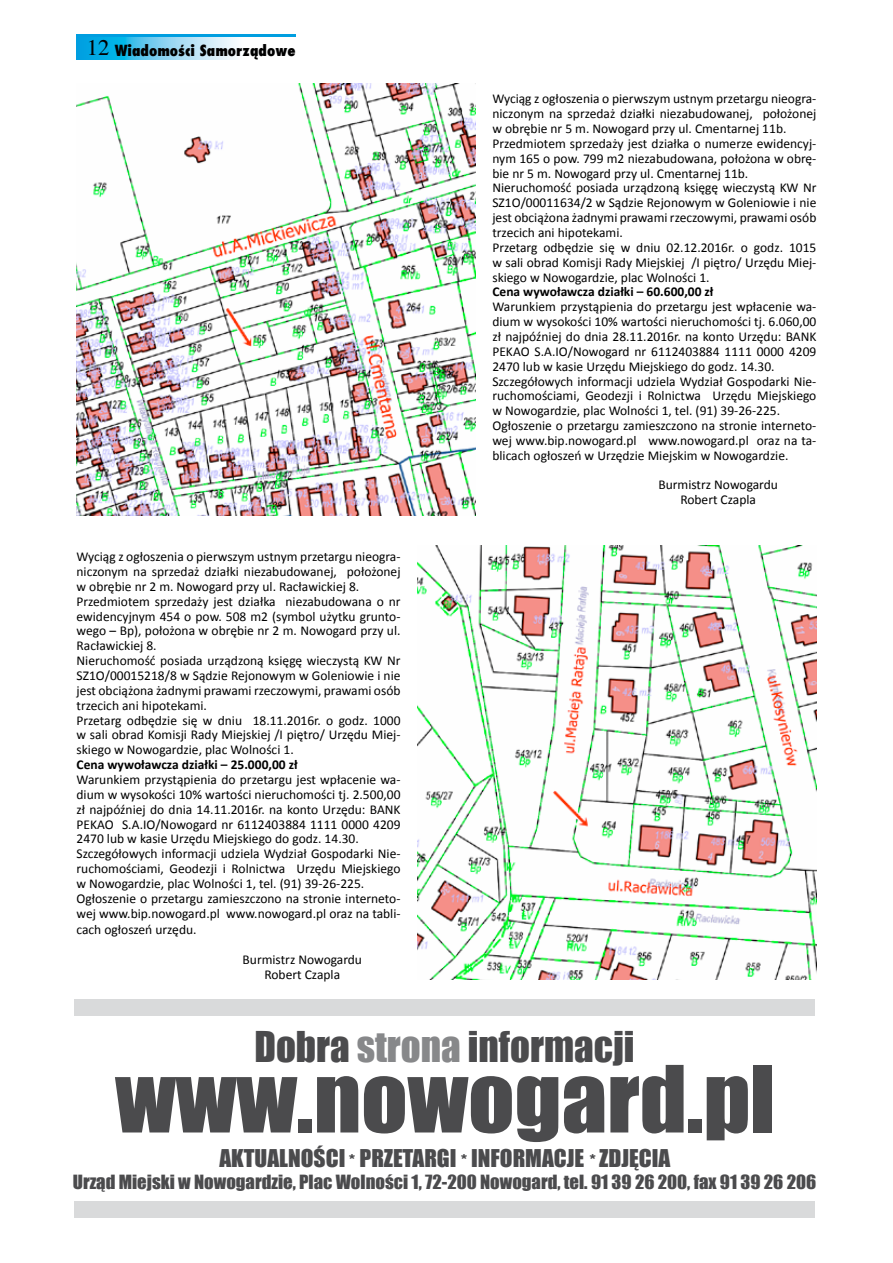
<style>
.page{position:relative;width:893px;height:1263px;background:#fff}
.page>*{position:absolute;margin:0;border:0;box-sizing:border-box;transform-origin:0 0}
.t1{font:85.5px "Impact";color:#4b4b4d;scale:1.06 1}
.t2{font:39px "Impact";color:#4b4b4d}
.t3{font:22.5px "Impact";color:#4b4b4d;scale:1.04 1}
.t4{font:18px "Impact";color:#4b4b4d;scale:1.04 1}
.t5{font:800 15px "Fujiyama";color:#000}
.t6{font:13.5px/14.9px "Calibri";color:#000}
.t7{font:700 13.5px "Calibri";color:#000}
.s1{font-family:"Times";font-weight:400;font-size:22.5px}
.s2{color:#87888a}
</style>
<div class="page">
<div style="left:77px;top:34px;width:219px;height:26px;background:#009ee0"></div>
<svg style="left:97px;top:37px;width:199px;height:23px;background:#a5e0f5"></svg>
<div style="left:75px;top:999px;width:740px;height:16px;background:#d9dadb"></div>
<div style="left:75px;top:1200px;width:740px;height:17px;background:#d9dadb"></div>
<img style="left:77px;top:84px;width:398px;height:432px">
<img style="left:418px;top:545px;width:398px;height:434px">
<p class="t5" style="left:87px;top:40px;width:210px"><span class="s1">12</span> Wiadomości Samorządowe</p>
<p class="t6" style="left:77px;top:549px;width:326px">Wyciąg z ogłoszenia o pierwszym ustnym przetargu nieogra&shy;niczonym na sprzedaż działki niezabudowanej, położonej w obrębie nr 2 m. Nowogard przy ul. Racławickiej 8.<br>Przedmiotem sprzedaży jest działka niezabudowana o nr ewidencyjnym 454 o pow. 508 m2 (symbol użytku grunto&shy;wego – Bp), położona w obrębie nr 2 m. Nowogard przy ul.<br>Racławickiej 8.<br>Nieruchomość posiada urządzoną księgę wieczystą KW Nr SZ1O/00015218/8 w Sądzie Rejonowym w Goleniowie i nie jest obciążona żadnymi prawami rzeczowymi, prawami osób trzecich ani hipotekami.<br>Przetarg odbędzie się w dniu 18.11.2016r. o godz. 1000 w sali obrad Komisji Rady Miejskiej /I piętro/ Urzędu Miej&shy;skiego w Nowogardzie, plac Wolności 1.</p>
<p class="t7" style="left:77px;top:756px;width:223px">Cena wywoławcza działki – 25.000,00 zł</p>
<p class="t6" style="left:77px;top:771px;width:326px">Warunkiem przystąpienia do przetargu jest wpłacenie wa&shy;dium w wysokości 10% wartości nieruchomości tj. 2.500,00 zł najpóźniej do dnia 14.11.2016r. na konto Urzędu: BANK PEKAO S.A.IO/Nowogard nr 6112403884 1111 0000 4209<br>2470 lub w kasie Urzędu Miejskiego do godz. 14.30.<br>Szczegółowych informacji udziela Wydział Gospodarki Nie&shy;ruchomościami, Geodezji i Rolnictwa Urzędu Miejskiego w Nowogardzie, plac Wolności 1, tel. (91) 39-26-225.<br>Ogłoszenie o przetargu zamieszczono na stronie interneto&shy;wej www.bip.nowogard.pl www.nowogard.pl oraz na tabli-</p>
<p class="t6" style="left:77px;top:921px;width:122px">cach ogłoszeń urzędu.</p>
<p class="t6" style="left:243px;top:951px;width:121px;text-align:center">Burmistrz Nowogardu<br>Robert Czapla</p>
<p class="t6" style="left:492px;top:91px;width:326px">Wyciąg z ogłoszenia o pierwszym ustnym przetargu nieogra&shy;niczonym na sprzedaż działki niezabudowanej, położonej w obrębie nr 5 m. Nowogard przy ul. Cmentarnej 11b.<br>Przedmiotem sprzedaży jest działka o numerze ewidencyj&shy;nym 165 o pow. 799 m2 niezabudowana, położona w obrę&shy;bie nr 5 m. Nowogard przy ul. Cmentarnej 11b.<br>Nieruchomość posiada urządzoną księgę wieczystą KW Nr SZ1O/00011634/2 w Sądzie Rejonowym w Goleniowie i nie jest obciążona żadnymi prawami rzeczowymi, prawami osób trzecich ani hipotekami.<br>Przetarg odbędzie się w dniu 02.12.2016r. o godz. 1015 w sali obrad Komisji Rady Miejskiej /I piętro/ Urzędu Miej&shy;skiego w Nowogardzie, plac Wolności 1.</p>
<p class="t7" style="left:492px;top:284px;width:223px">Cena wywoławcza działki – 60.600,00 zł</p>
<p class="t6" style="left:492px;top:299px;width:326px">Warunkiem przystąpienia do przetargu jest wpłacenie wa&shy;dium w wysokości 10% wartości nieruchomości tj. 6.060,00 zł najpóźniej do dnia 28.11.2016r. na konto Urzędu: BANK PEKAO S.A.IO/Nowogard nr 6112403884 1111 0000 4209<br>2470 lub w kasie Urzędu Miejskiego do godz. 14.30.<br>Szczegółowych informacji udziela Wydział Gospodarki Nie&shy;ruchomościami, Geodezji i Rolnictwa Urzędu Miejskiego w Nowogardzie, plac Wolności 1, tel. (91) 39-26-225.<br>Ogłoszenie o przetargu zamieszczono na stronie interneto&shy;wej www.bip.nowogard.pl www.nowogard.pl oraz na ta&shy;blicach ogłoszeń w Urzędzie Miejskim w Nowogardzie.</p>
<p class="t6" style="left:658px;top:477px;width:121px;text-align:center">Burmistrz Nowogardu<br>Robert Czapla</p>
<h2 class="t2" style="left:254px;top:1016px;width:382px">Dobra <span class="s2">strona</span> informacji</h2>
<h1 class="t1" style="left:115px;top:1032px;width:624px">www.nowogard.pl</h1>
<h3 class="t3" style="left:219px;top:1141px;width:435px">AKTUALNOŚCI * PRZETARGI * INFORMACJE *ZDJĘCIA</h3>
<h3 class="t4" style="left:73px;top:1167px;width:716px">Urząd Miejski w Nowogardzie, Plac Wolności 1, 72-200 Nowogard, tel. 91 39 26 200, fax 91 39 26 206</h3>
</div>
